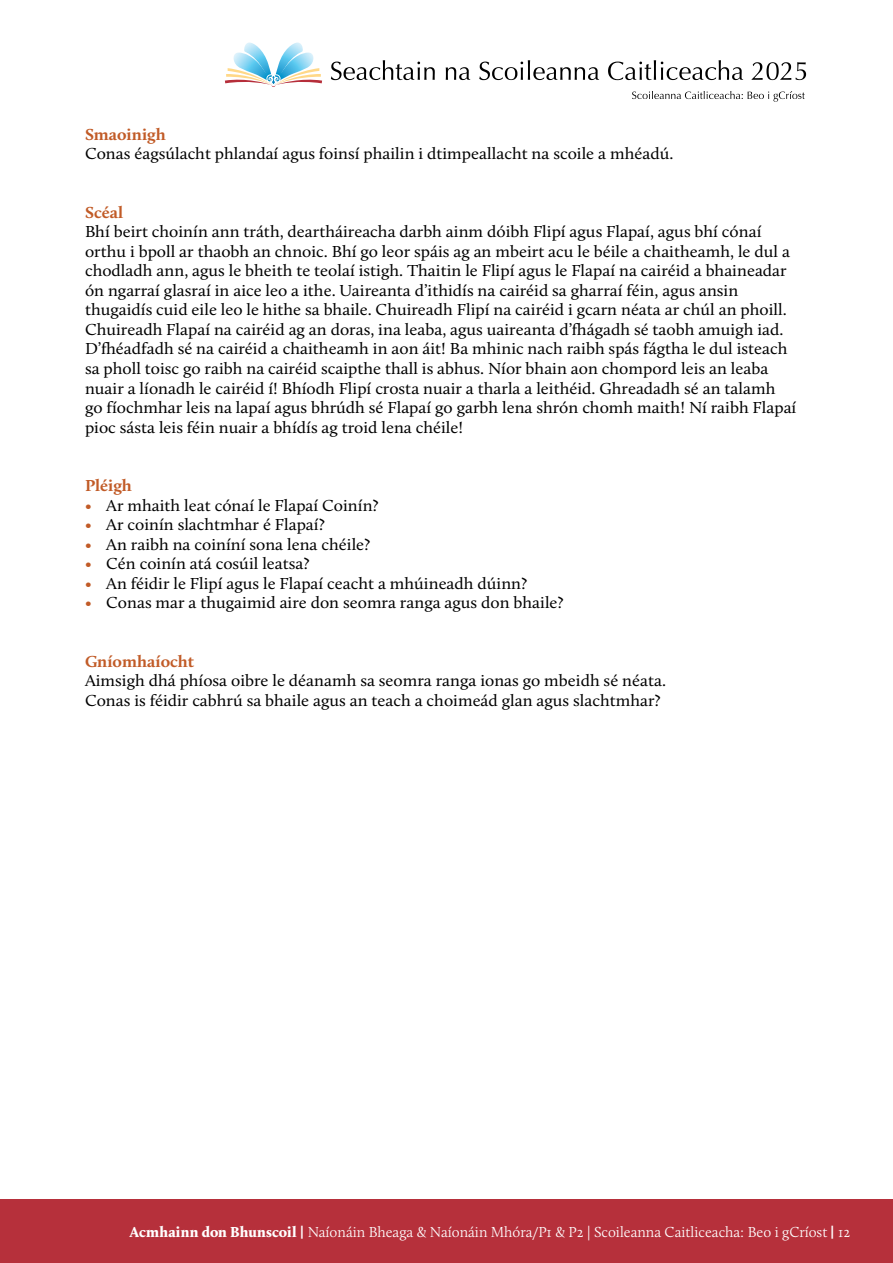
<style>
.page{position:relative;width:893px;height:1263px;background:#fff}
.page>*{position:absolute;margin:0;border:0;box-sizing:border-box;transform-origin:0 0}
.t1{font:16.5px/19.5px "Calluna";color:#000;scale:1.05 1}
.t2{font:700 16.5px "Calluna";color:#c15b27;scale:1.05 1}
.t3{font:300 15px "Calluna";color:#fff}
.s1{color:#c15b27}
.s2{font-weight:900}
.s3{font-family:"Karmina";font-weight:700}
</style>
<div class="page">
<div style="left:0;top:1199px;width:893px;height:64px;background:#b6303b"></div>
<svg style="left:225px;top:43px;width:97px;height:44px"></svg>
<svg style="left:632px;top:91px;width:173px;height:11px"></svg>
<svg style="left:331px;top:60px;width:104px;height:20px"></svg>
<svg style="left:446px;top:67px;width:24px;height:13px"></svg>
<svg style="left:479px;top:60px;width:120px;height:20px"></svg>
<svg style="left:608px;top:60px;width:135px;height:20px"></svg>
<svg style="left:751px;top:62px;width:55px;height:18px"></svg>
<p class="t2" style="left:85px;top:124px;width:79px">Smaoinigh</p>
<p class="t1" style="left:85px;top:144px;width:562px">Conas éagsúlacht phlandaí agus foinsí phailin i dtimpeallacht na scoile a mhéadú.</p>
<p class="t2" style="left:85px;top:202px;width:38px">Scéal</p>
<p class="t1" style="left:85px;top:222px;width:679px">Bhí beirt choinín ann tráth, deartháireacha darbh ainm dóibh Flipí agus Flapaí, agus bhí cónaí orthu i bpoll ar thaobh an chnoic. Bhí go leor spáis ag an mbeirt acu le béile a chaitheamh, le dul a chodladh ann, agus le bheith te teolaí istigh. Thaitin le Flipí agus le Flapaí na cairéid a bhaineadar ón ngarraí glasraí in aice leo a ithe. Uaireanta d’ithidís na cairéid sa gharraí féin, agus ansin thugaidís cuid eile leo le hithe sa bhaile. Chuireadh Flipí na cairéid i gcarn néata ar chúl an phoill.<br>Chuireadh Flapaí na cairéid ag an doras, ina leaba, agus uaireanta d’fhágadh sé taobh amuigh iad.<br>D’fhéadfadh sé na cairéid a chaitheamh in aon áit! Ba mhinic nach raibh spás fágtha le dul isteach sa pholl toisc go raibh na cairéid scaipthe thall is abhus. Níor bhain aon chompord leis an leaba nuair a líonadh le cairéid í! Bhíodh Flipí crosta nuair a tharla a leithéid. Ghreadadh sé an talamh go fíochmhar leis na lapaí agus bhrúdh sé Flapaí go garbh lena shrón chomh maith! Ní raibh Flapaí pioc sásta leis féin nuair a bhídís ag troid lena chéile!</p>
<p class="t2" style="left:85px;top:475px;width:46px">Pléigh</p>
<p class="t1" style="left:85px;top:495px;width:281px"><span class="s1">•</span> Ar mhaith leat cónaí le Flapaí Coinín?</p>
<p class="t1" style="left:85px;top:515px;width:230px"><span class="s1">•</span> Ar coinín slachtmhar é Flapaí?</p>
<p class="t1" style="left:85px;top:534px;width:273px"><span class="s1">•</span> An raibh na coiníní sona lena chéile?</p>
<p class="t1" style="left:85px;top:554px;width:215px"><span class="s1">•</span> Cén coinín atá cosúil leatsa?</p>
<p class="t1" style="left:85px;top:573px;width:423px"><span class="s1">•</span> An féidir le Flipí agus le Flapaí ceacht a mhúineadh dúinn?</p>
<p class="t1" style="left:85px;top:593px;width:457px"><span class="s1">•</span> Conas mar a thugaimid aire don seomra ranga agus don bhaile?</p>
<p class="t2" style="left:85px;top:651px;width:106px">Gníomhaíocht</p>
<p class="t1" style="left:85px;top:671px;width:555px">Aimsigh dhá phíosa oibre le déanamh sa seomra ranga ionas go mbeidh sé néata.<br>Conas is féidir cabhrú sa bhaile agus an teach a choimeád glan agus slachtmhar?</p>
<p class="t3" style="left:130px;top:1223px;width:722px"><span class="s2">Acmhainn don Bhunscoil</span> <span class="s3">|</span> Naíonáin Bheaga &amp; Naíonáin Mhóra/P1 &amp; P2 | Scoileanna Caitliceacha: Beo i gCríost <span class="s3">|</span> 12</p>
</div>
